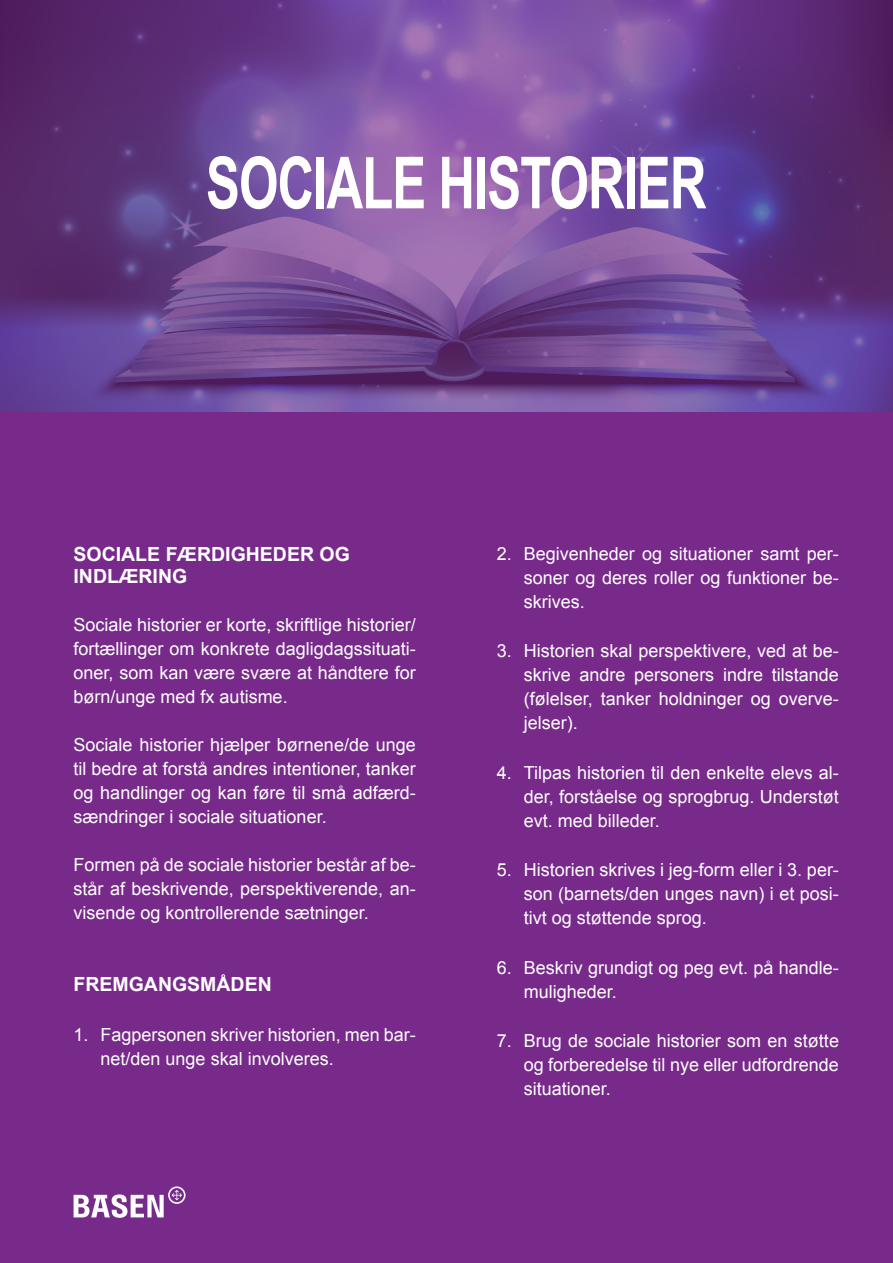
<style>
.page{position:relative;width:893px;height:1263px;background:#fff}
.page>*{position:absolute;margin:0;border:0;box-sizing:border-box;transform-origin:0 0}
.t1{font:700 72px "Arial";letter-spacing:-.02em;color:#fff;scale:.71 1}
.t2{font:700 19.5px "Arial";color:#fff}
.t3{font:18px/24px "Arial";color:#fff;text-align:justify}
</style>
<div class="page">
<svg style="left:0;top:0;width:893px;height:412px;background:#6e4590"></svg>
<div style="left:0;top:412px;width:893px;height:851px;background:#782a8b"></div>
<svg style="left:74px;top:1186px;width:112px;height:32px"></svg>
<p class="t1" style="left:206px;top:136px;width:707px">SOCIALE HISTORIER</p>
<p class="t2" style="left:74px;top:541px;width:278px">SOCIALE FÆRDIGHEDER OG</p>
<p class="t2" style="left:74px;top:563px;width:115px">INDLÆRING</p>
<p class="t3" style="left:74px;top:613px;width:344px">Sociale historier er korte, skriftlige historier/ fortællinger om konkrete dagligdagssituati&shy;oner, som kan være svære at håndtere for børn/unge med fx autisme.</p>
<p class="t3" style="left:74px;top:733px;width:344px">Sociale historier hjælper børnene/de unge til bedre at forstå andres intentioner, tanker og handlinger og kan føre til små adfærd&shy;sændringer i sociale situationer.</p>
<p class="t3" style="left:74px;top:853px;width:344px">Formen på de sociale historier består af be&shy;står af beskrivende, perspektiverende, an&shy;visende og kontrollerende sætninger.</p>
<p class="t2" style="left:74px;top:971px;width:200px">FREMGANGSMÅDEN</p>
<p class="t3" style="left:101px;top:1022px;width:317px;text-indent:-27px">1. Fagpersonen skriver historien, men bar&shy;net/den unge skal involveres.</p>
<p class="t3" style="left:524px;top:541px;width:317px;text-indent:-27px">2. Begivenheder og situationer samt per&shy;soner og deres roller og funktioner be&shy;skrives.</p>
<p class="t3" style="left:524px;top:639px;width:317px;text-indent:-27px">3. Historien skal perspektivere, ved at be&shy;skrive andre personers indre tilstande (følelser, tanker holdninger og overve&shy;jelser).</p>
<p class="t3" style="left:524px;top:760px;width:317px;text-indent:-27px">4. Tilpas historien til den enkelte elevs al&shy;der, forståelse og sprogbrug. Understøt evt. med billeder.</p>
<p class="t3" style="left:524px;top:858px;width:317px;text-indent:-27px">5. Historien skrives i jeg-form eller i 3. per&shy;son (barnets/den unges navn) i et posi&shy;tivt og støttende sprog.</p>
<p class="t3" style="left:524px;top:955px;width:317px;text-indent:-27px">6. Beskriv grundigt og peg evt. på handle&shy;muligheder.</p>
<p class="t3" style="left:524px;top:1029px;width:317px;text-indent:-27px">7. Brug de sociale historier som en støtte og forberedelse til nye eller udfordrende situationer.</p>
</div>
